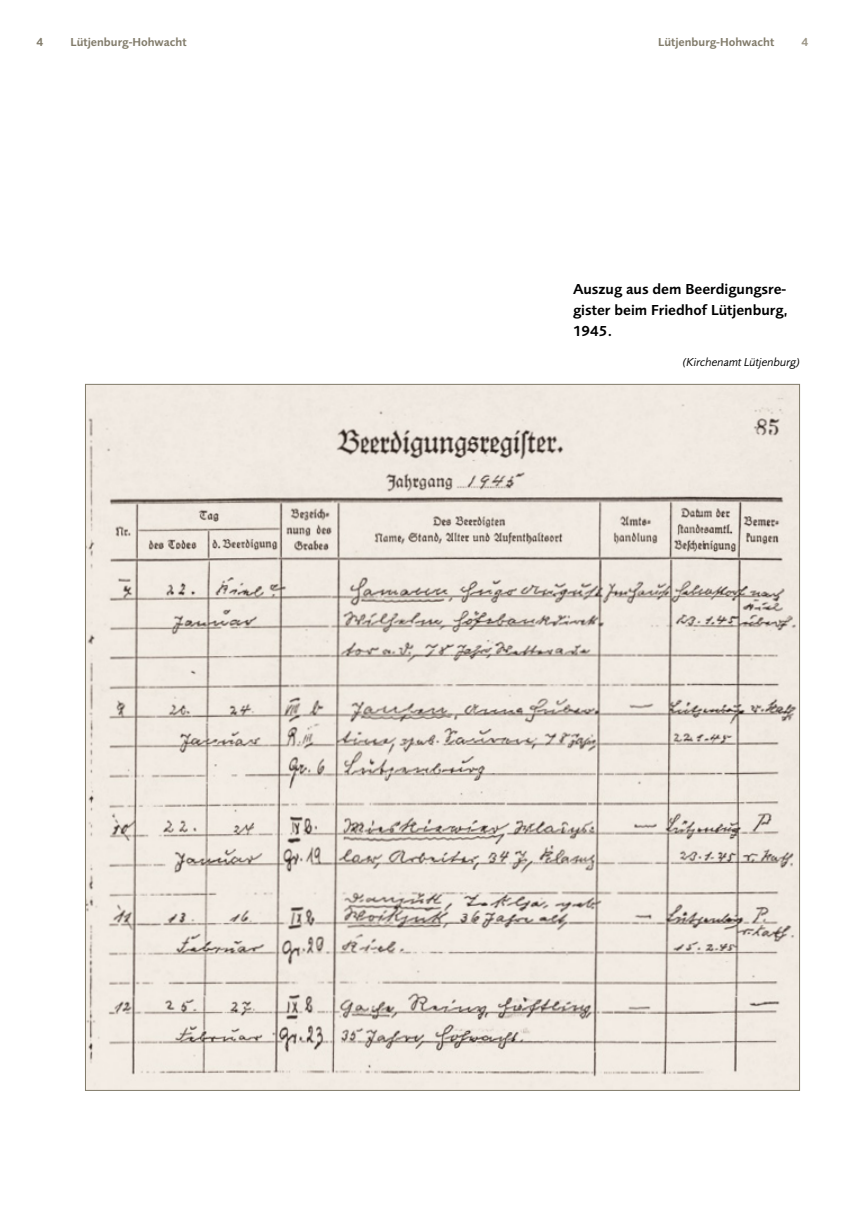
<style>
.page{position:relative;width:851px;height:1212px;background:#fff}
.page>*{position:absolute;margin:0;border:0;box-sizing:border-box;transform-origin:0 0}
.t1{font:15px/21px "Foundry Sans Demi CE";color:#000;text-align:justify}
.t2{font:12px "Foundry Sans Demi CE";color:#817b6a}
.t3{font:12px "Foundry Sans Book Italic CE";color:#000}
.t4{font:12px "Foundry Sans Demi CE";color:#9c9687}
</style>
<div class="page">
<img style="left:87px;top:386px;width:710px;height:703px">
<p class="t2" style="left:37px;top:35px;width:8px">4</p>
<p class="t2" style="left:71px;top:35px;width:118px">Lütjenburg-Hohwacht</p>
<p class="t2" style="left:658px;top:35px;width:118px">Lütjenburg-Hohwacht</p>
<p class="t4" style="left:801px;top:35px;width:8px">4</p>
<p class="t1" style="left:573px;top:278px;width:216px">Auszug aus dem Beerdigungsre&shy;gister beim Friedhof Lütjenburg, 1945.</p>
<p class="t3" style="left:682px;top:355px;width:119px">(Kirchenamt Lütjenburg)</p>
</div>
